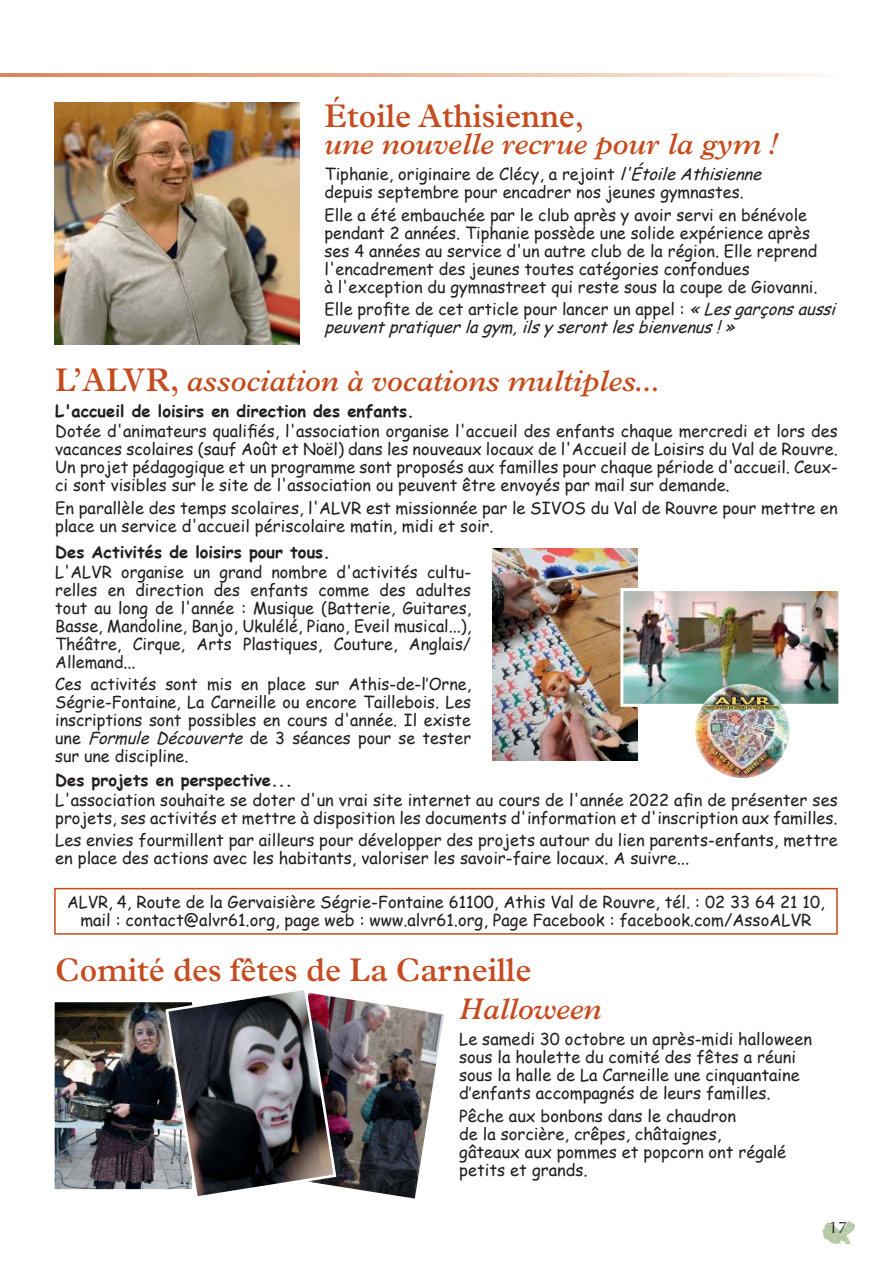
<style>
.page{position:relative;width:893px;height:1263px;background:#fff}
.page>*{position:absolute;margin:0;border:0;box-sizing:border-box;transform-origin:0 0}
.t1{font:600 33px "Plantin";color:#c54c20;scale:.95 1}
.t2{font:italic 600 30px "Plantin";color:#c74a1a;scale:.95 1}
.t3{font:italic 600 30px "Plantin";color:#c54c20;scale:.95 1}
.t4{font:16.5px/18px "Comic Sans MS";color:#231f20}
.t5{font:italic 16.5px/18px "Comic Sans MS";color:#231f20}
.t6{font:700 16.5px "Comic Sans MS";color:#231f20}
.t7{font:16.5px "Optima";color:#231f20}
.s1{font-style:italic}
.s2{font-style:normal}
.s3{font-style:normal;font-size:33px}
.s4{font-style:normal;font-size:33px;color:#c54c20}
</style>
<div class="page">
<img style="left:827px;top:1221px;width:26px;height:9px">
<svg style="left:0;top:74px;width:822px;height:3px;background:#ebbaa0"></svg>
<div style="left:54px;top:888px;width:784px;height:47px;border:2px solid #c74a1a"></div>
<img style="left:492px;top:548px;width:146px;height:212px">
<img style="left:624px;top:592px;width:213px;height:111px">
<div style="left:620px;top:588px;width:221px;height:119px;border:3px solid #fff"></div>
<img style="left:55px;top:102px;width:244px;height:242px">
<img style="left:56px;top:1004px;width:108px;height:184px">
<div style="left:52px;top:1000px;width:143px;height:192px;border:3px solid #fff"></div>
<img style="left:164px;top:990px;width:280px;height:209px">
<img style="left:740px;top:684px;width:39px;height:18px">
<h1 class="t1" style="left:325px;top:104px;width:275px">Étoile Athisienne,</h1>
<h2 class="t2" style="left:325px;top:133px;width:478px">une nouvelle recrue pour la gym !</h2>
<p class="t4" style="left:325px;top:165px;width:444px">Tiphanie, originaire de Clécy, a rejoint <span class="s1">l'ÉtoileAthisienne </span>depuis septembre pour encadrer nos jeunes gymnastes.</p>
<p class="t4" style="left:325px;top:205px;width:494px">Elle a été embauchée par le club après y avoir servi en bénévole pendant 2 années. Tiphanie possède une solide expérience après ses 4 années au service d'un autre club de la région. Elle reprend l'encadrement des jeunes toutes catégories confondues<br>à l'exception du gymnastreet qui reste sous la coupe de Giovanni.</p>
<p class="t5" style="left:325px;top:299px;width:518px"><span class="s2">Elle profite de cet article pour lancer un appel :</span> «Lesgarçonsaussi peuventpratiquerlagym,ilsy serontlesbienvenus!»</p>
<h2 class="t2" style="left:55px;top:370px;width:638px"><span class="s3">L’A</span><span class="s4">LVR</span><span class="s3">,</span> association à vocations multiples...</h2>
<p class="t6" style="left:55px;top:399px;width:361px">L'accueil de loisirs en direction des enfants.</p>
<p class="t4" style="left:55px;top:422px;width:784px;text-align:justify">Dotée d'animateurs qualifiés, l'association organise l'accueil des enfants chaque mercredi et lors des vacances scolaires (sauf Août et Noël) dans les nouveaux locaux de l'Accueil de Loisirs du Val de Rouvre.<br>Un projet pédagogique et un programme sont proposés aux familles pour chaque période d'accueil. Ceux&shy;ci sont visibles sur le site de l'association ou peuvent être envoyés par mail sur demande.</p>
<p class="t4" style="left:55px;top:498px;width:784px">En parallèle des temps scolaires, l'ALVR est missionnée par le SIVOS du Val de Rouvre pour mettre en place un service d'accueil périscolaire matin, midi et soir.</p>
<p class="t6" style="left:55px;top:540px;width:277px">Des Activités de loisirs pour tous.</p>
<p class="t4" style="left:55px;top:562px;width:417px;text-align:justify">L'ALVR organise un grand nombre d'activités cultu&shy;relles en direction des enfants comme des adultes tout au long de l'année : Musique (Batterie, Guitares, Basse, Mandoline, Banjo, Ukulélé, Piano, Eveil musical...), Théâtre, Cirque, Arts Plastiques, Couture, Anglais/ Allemand...</p>
<p class="t4" style="left:55px;top:675px;width:417px;text-align:justify">Ces activités sont mis en place sur Athis-de-l’Orne, Ségrie-Fontaine, La Carneille ou encore Taillebois. Les inscriptions sont possibles en cours d'année. Il existe une <span class="s1">Formule Découverte</span> de 3 séances pour se tester sur une discipline.</p>
<p class="t6" style="left:55px;top:768px;width:239px">Des projets en perspective...</p>
<p class="t4" style="left:55px;top:790px;width:784px">L'association souhaite se doter d'un vrai site internet au cours de l'année 2022 afin de présenter ses projets, ses activités et mettre à disposition les documents d'information et d'inscription aux familles.</p>
<p class="t4" style="left:55px;top:831px;width:784px">Les envies fourmillent par ailleurs pour développer des projets autour du lien parents-enfants, mettre en place des actions avec les habitants, valoriser les savoir-faire locaux. A suivre...</p>
<p class="t4" style="left:67px;top:893px;width:759px;text-align:center">ALVR, 4, Route de la Gervaisière Ségrie-Fontaine 61100, Athis Val de Rouvre, tél. : 02 33 64 21 10, mail : contact@alvr61.org, page web : www.alvr61.org, Page Facebook : facebook.com/AssoALVR</p>
<h1 class="t1" style="left:55px;top:958px;width:503px">Comité des fêtes de La Carneille</h1>
<h2 class="t3" style="left:459px;top:998px;width:151px">Halloween</h2>
<p class="t4" style="left:459px;top:1030px;width:354px">Le samedi 30 octobre un après-midi halloween sous la houlette du comité des fêtes a réuni sous la halle de La Carneille une cinquantaine d’enfants accompagnés de leurs familles.</p>
<p class="t4" style="left:459px;top:1106px;width:329px">Pêche aux bonbons dans le chaudron<br>de la sorcière, crêpes, châtaignes,<br>gâteaux aux pommes et popcorn ont régalé petits et grands.</p>
<p class="t7" style="left:829px;top:1218px;width:20px">17</p>
</div>
